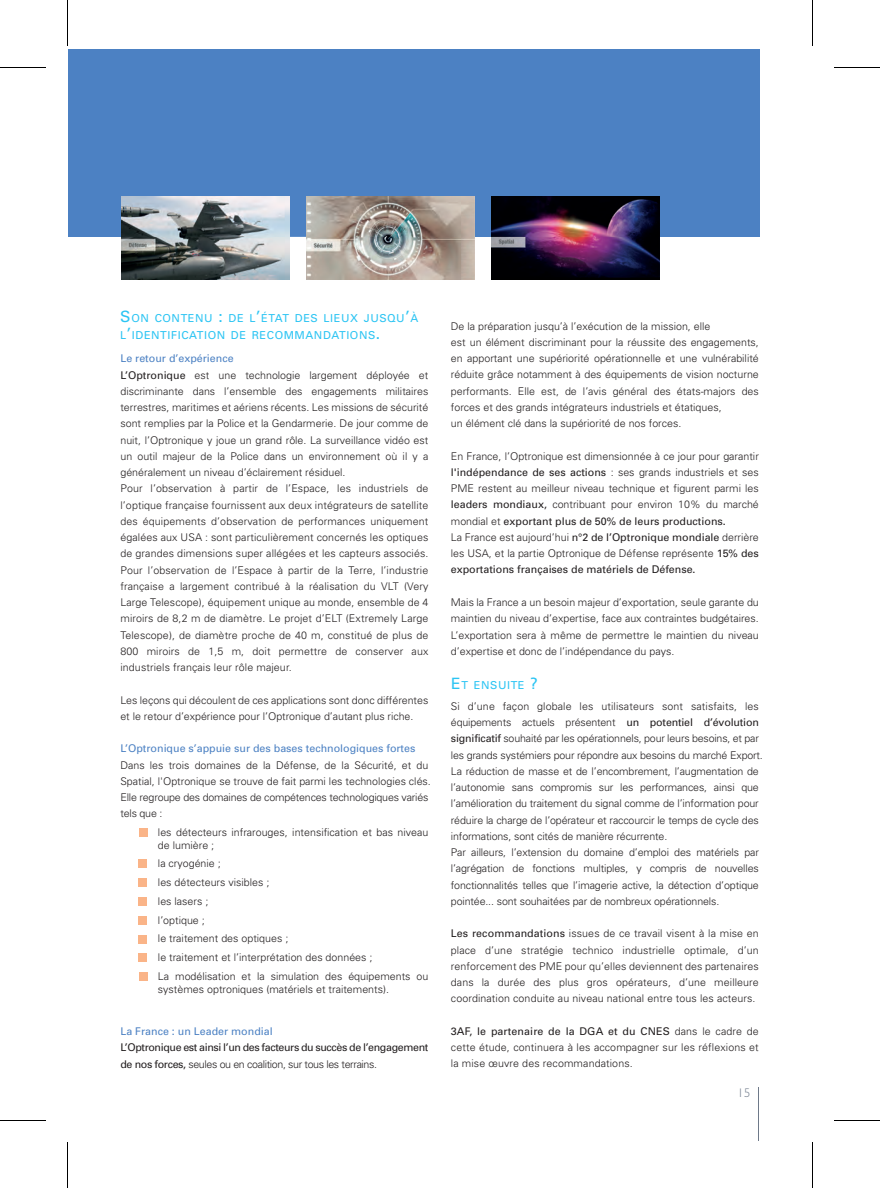
<style>
.page{position:relative;width:880px;height:1188px;background:#fff}
.page>*{position:absolute;margin:0;border:0;box-sizing:border-box;transform-origin:0 0}
.t1{font:300 12.5px "Gill Sans";color:#6e7989}
.t2{font:11px/17.5px "Univers";letter-spacing:.05em;color:#2bc4f3}
.t3{font:300 10.62px/16.2px "Univers";color:#231f20}
.t4{font:10.62px/16.2px "Univers";letter-spacing:-.035em;color:#231f20}
.s1{font-size:15.62px}
.s2{font-weight:400;color:#4c81c3}
.s3{font-weight:400}
.s4{color:#4c81c3}
.s5{font-weight:300}
</style>
<div class="page">
<hr style="left:758px;top:1087px;width:1px;height:53px;background:#6e7989">
<div style="left:68px;top:49px;width:691px;height:188px;background:#4c81c3"></div>
<div style="left:138px;top:897px;width:9px;height:8px;background:#fab488"></div>
<div style="left:138px;top:878px;width:9px;height:9px;background:#fab488"></div>
<div style="left:138px;top:859px;width:9px;height:8px;background:#fab488"></div>
<div style="left:139px;top:828px;width:8px;height:8px;background:#fab488"></div>
<div style="left:139px;top:972px;width:9px;height:8px;background:#fab488"></div>
<div style="left:139px;top:953px;width:8px;height:8px;background:#fab488"></div>
<div style="left:139px;top:934px;width:8px;height:9px;background:#fab488"></div>
<div style="left:139px;top:915px;width:8px;height:9px;background:#fab488"></div>
<svg style="left:124px;top:196px;width:336px;height:84px"></svg>
<img style="left:121px;top:197px;width:168px;height:83px">
<img style="left:306px;top:197px;width:168px;height:83px">
<img style="left:491px;top:197px;width:168px;height:83px">
<hr style="left:67px;top:0;width:1px;height:45px;background:#000">
<hr style="left:0;top:67px;width:45px;height:1px;background:#000">
<hr style="left:0;top:1120px;width:45px;height:1px;background:#000">
<hr style="left:67px;top:1142px;width:1px;height:45px;background:#000">
<hr style="left:811px;top:0;width:1px;height:45px;background:#000">
<hr style="left:834px;top:67px;width:45px;height:1px;background:#000">
<hr style="left:834px;top:1120px;width:45px;height:1px;background:#000">
<hr style="left:811px;top:1142px;width:1px;height:45px;background:#000">
<p class="t2" style="left:120px;top:310px;width:299px"><span class="s1">S</span>ON CONTENU <span class="s1">:</span> DE L<span class="s1">’</span>ÉTAT DES LIEUX JUSQU<span class="s1">’</span>À<br>L<span class="s1">’</span>IDENTIFICATION DE RECOMMANDATIONS<span class="s1">.</span></p>
<p class="t3" style="left:120px;top:351px;width:309px"><span class="s2">Le retour d’expérience<br></span><span class="s3">L’Optronique</span> est une technologie largement déployée et discriminante dans l’ensemble des engagements militaires terrestres, maritimes et aériens récents. Les missions de sécurité sont remplies par la Police et la Gendarmerie. De jour comme de nuit, l’Optronique y joue un grand rôle. La surveillance vidéo est un outil majeur de la Police dans un environnement où il y a généralement un niveau d’éclairement résiduel.<br>Pour l’observation à partir de l’Espace, les industriels de l’optique française fournissent aux deux intégrateurs de satellite des équipements d’observation de performances uniquement égalées aux USA : sont particulièrement concernés les optiques de grandes dimensions super allégées et les capteurs associés.<br>Pour l’observation de l’Espace à partir de la Terre, l’industrie française a largement contribué à la réalisation du VLT (Very Large Telescope), équipement unique au monde, ensemble de 4 miroirs de 8,2 m de diamètre. Le projet d’ELT (Extremely Large Telescope), de diamètre proche de 40 m, constitué de plus de 800 miroirs de 1,5 m, doit permettre de conserver aux industriels français leur rôle majeur.</p>
<p class="t3" style="left:120px;top:692px;width:309px">Les leçons qui découlent de ces applications sont donc différentes et le retour d’expérience pour l’Optronique d’autant plus riche.</p>
<p class="t3" style="left:120px;top:741px;width:312px"><span class="s2">L’Optronique s’appuie sur des bases technologiques fortes </span>Dans les trois domaines de la Défense, de la Sécurité, et du Spatial, l'Optronique se trouve de fait parmi les technologies clés.<br>Elle regroupe des domaines de compétences technologiques variés tels que :</p>
<p class="t3" style="left:158px;top:827px;width:272px;line-height:12.5px">les détecteurs infrarouges, intensification et bas niveau de lumière ;</p>
<p class="t3" style="left:158px;top:855px;width:272px;line-height:18.8px">la cryogénie ;<br>les détecteurs visibles ;<br>les lasers ;<br>l’optique ;<br>le traitement des optiques ;<br>le traitement et l’interprétation des données ;<br>La modélisation et la simulation des équipements ou</p>
<p class="t3" style="left:158px;top:981px;width:232px">systèmes optroniques (matériels et traitements).</p>
<p class="t4" style="left:120px;top:1024px;width:309px"><span class="s4">La France : un Leader mondial<br></span>L’Optronique est ainsi l’un des facteurs du succès de l’engagement de nos forces, <span class="s5">seules ou en coalition, sur tous les terrains.</span></p>
<p class="t3" style="left:450px;top:319px;width:309px">De la préparation jusqu’à l’exécution de la mission, elle<br>est un élément discriminant pour la réussite des engagements, en apportant une supériorité opérationnelle et une vulnérabilité réduite grâce notamment à des équipements de vision nocturne performants. Elle est, de l’avis général des états-majors des forces et des grands intégrateurs industriels et étatiques,<br>un élément clé dans la supériorité de nos forces.</p>
<p class="t3" style="left:450px;top:449px;width:309px">En France, l’Optronique est dimensionnée à ce jour pour garantir <span class="s3">l'indépendance de ses actions</span> : ses grands industriels et ses PME restent au meilleur niveau technique et figurent parmi les <span class="s3">leaders mondiaux,</span> contribuant pour environ 10% du marché mondial et <span class="s3">exportant plus de 50% de leurs productions.<br></span>La France est aujourd’hui <span class="s3">n°2 de l’Optronique mondiale</span> derrière les USA, et la partie Optronique de Défense représente <span class="s3">15% des exportations françaises de matériels de Défense.</span></p>
<p class="t3" style="left:450px;top:595px;width:309px;text-align:justify">Mais la France a un besoin majeur d’exportation, seule garante du maintien du niveau d’expertise, face aux contraintes budgétaires.<br>L’exportation sera à même de permettre le maintien du niveau d’expertise et donc de l’indépendance du pays.</p>
<p class="t2" style="left:451px;top:677px;width:88px"><span class="s1">E</span>T ENSUITE <span class="s1">?</span></p>
<p class="t3" style="left:450px;top:698px;width:313px">Si d’une façon globale les utilisateurs sont satisfaits, les équipements actuels présentent <span class="s3">un potentiel d’évolution significatif</span> souhaité par les opérationnels, pour leurs besoins, et par les grands systémiers pour répondre aux besoins du marché Export.<br>La réduction de masse et de l’encombrement, l’augmentation de l’autonomie sans compromis sur les performances, ainsi que l’amélioration du traitement du signal comme de l’information pour réduire la charge de l’opérateur et raccourcir le temps de cycle des informations, sont cités de manière récurrente.<br>Par ailleurs, l’extension du domaine d’emploi des matériels par l’agrégation de fonctions multiples, y compris de nouvelles fonctionnalités telles que l’imagerie active, la détection d’optique pointée... sont souhaitées par de nombreux opérationnels.</p>
<p class="t3" style="left:450px;top:926px;width:309px;text-align:justify"><span class="s3">Les recommandations</span> issues de ce travail visent à la mise en place d’une stratégie technico industrielle optimale, d’un renforcement des PME pour qu’elles deviennent des partenaires dans la durée des plus gros opérateurs, d’une meilleure coordination conduite au niveau national entre tous les acteurs.</p>
<p class="t3" style="left:450px;top:1023px;width:309px;text-align:justify"><span class="s3">3AF, le partenaire de la DGA et du CNES</span> dans le cadre de cette étude, continuera à les accompagner sur les réflexions et la mise œuvre des recommandations.</p>
<p class="t1" style="left:737px;top:1088px;width:14px">15</p>
</div>
